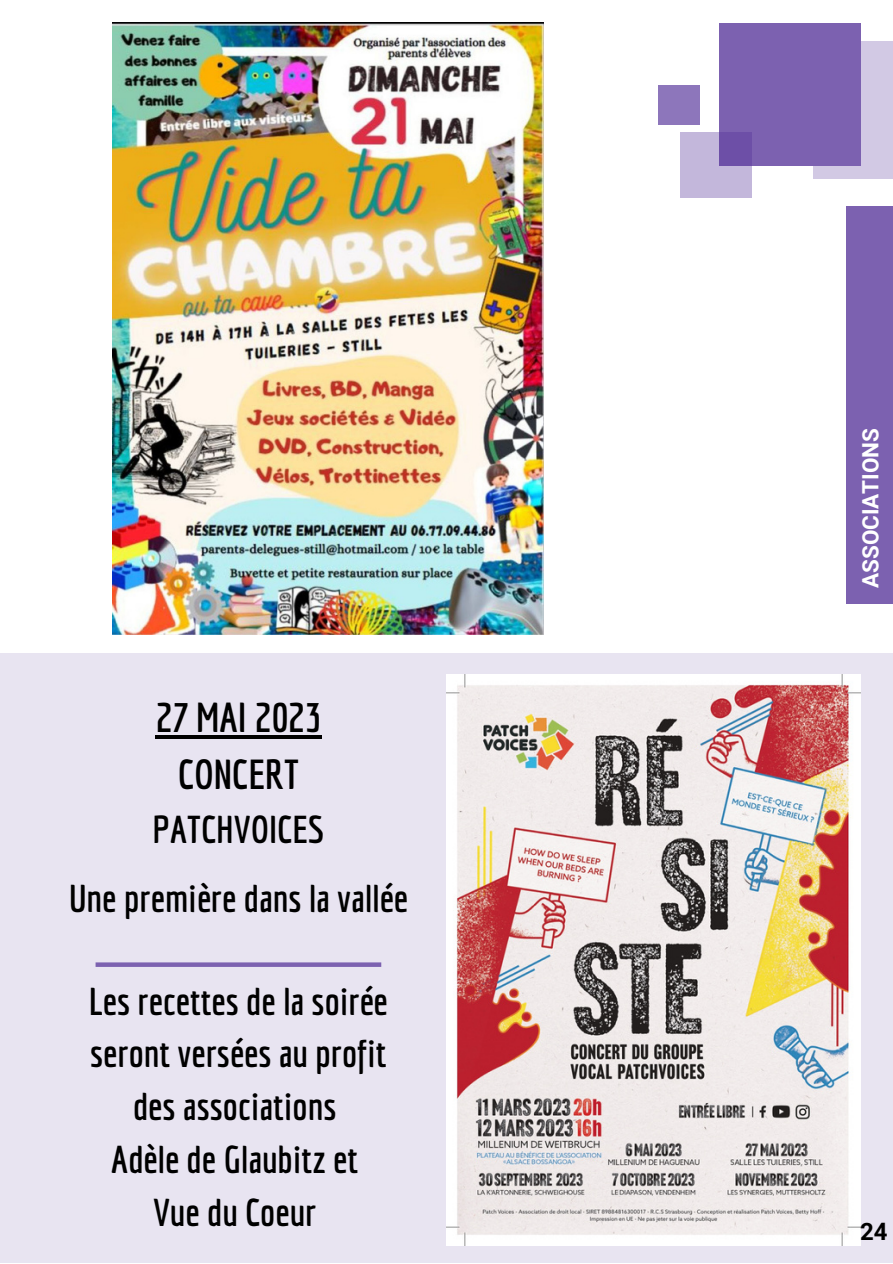
<style>
.page{position:relative;width:893px;height:1264px;background:#fff}
.page>*{position:absolute;margin:0;border:0;box-sizing:border-box;transform-origin:0 0}
.t1{font:700 40.8px/57px "Economica";color:#000;text-align:center}
.t2{font:700 37.8px/52.8px "Economica";color:#000;text-align:center}
.t3{font:700 24px "Roboto";color:#000}
.t4{font:700 22.5px "Roboto";color:#fff}
</style>
<div class="page">
<img style="left:113px;top:22px;width:430px;height:612px">
<div style="left:0;top:653px;width:892px;height:609px;background:#e8e4f1"></div>
<img style="left:446px;top:674px;width:414px;height:571px">
<hr style="left:155px;top:735px;width:166px;height:4px;background:#000">
<div style="left:813px;top:41px;width:79px;height:138px;background:#d2c9e4"></div>
<div style="left:845px;top:206px;width:47px;height:398px;background:#7c61b0"></div>
<div style="left:719px;top:23px;width:140px;height:142px;background:#7c61b0"></div>
<svg style="left:680px;top:133px;width:71px;height:65px;background:#af9fcf"></svg>
<div style="left:658px;top:85px;width:42px;height:40px;background:#8d76bb"></div>
<svg style="left:96px;top:962px;width:285px;height:4px"></svg>
<p class="t1" style="left:155px;top:688px;width:167px">27 MAI 2023<br>CONCERT</p>
<p class="t2" style="left:69px;top:794px;width:341px;line-height:69px">PATCHVOICES<br>Une première dans la vallée</p>
<p class="t2" style="left:89px;top:974px;width:301px">Les recettes de la soirée seront versées au profit des associations<br>Adèle de Glaubitz et<br>Vue du Coeur</p>
<p class="t4" style="left:857px;top:588px;width:162px;rotate:-90deg">ASSOCIATIONS</p>
<p class="t3" style="left:860px;top:1217px;width:29px">24</p>
</div>
